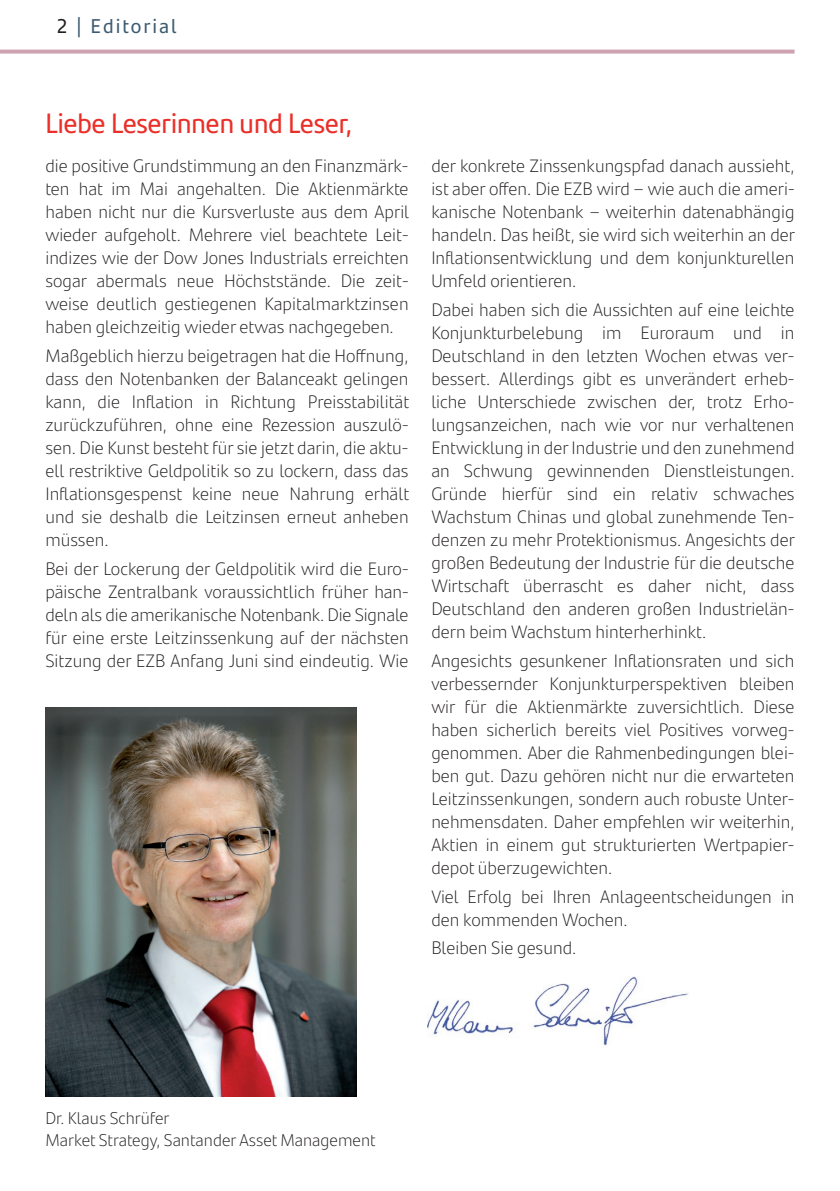
<style>
.page{position:relative;width:840px;height:1191px;background:#fff}
.page>*{position:absolute;margin:0;border:0;box-sizing:border-box;transform-origin:0 0}
.t1{font:28px "Santander Headline";color:#ea2f29}
.t2{font:20px "Santander Text";letter-spacing:.1em;color:#3c5b70}
.t3{font:300 18px/23px "Santander Text";color:#231f20;text-align:justify}
.t4{font:300 17px/22px "Santander Text";color:#231f20}
.s1{color:#231f20}
</style>
<div class="page">
<img style="left:427px;top:976px;width:260px;height:70px">
<svg style="left:0;top:50px;width:794px;height:4px;background:#d3acb9"></svg>
<img style="left:45px;top:707px;width:311px;height:389px">
<p class="t2" style="left:57px;top:11px;width:121px"><span class="s1">2</span> | Editorial</p>
<h1 class="t1" style="left:45px;top:102px;width:308px">Liebe Leserinnen und Leser,</h1>
<p class="t3" style="left:45px;top:154px;width:365px">die positive Grundstimmung an den Finanzmärk&shy;ten hat im Mai angehalten. Die Aktienmärkte haben nicht nur die Kursverluste aus dem April wieder aufgeholt. Mehrere viel beachtete Leit&shy;indizes wie der Dow Jones Industrials erreichten sogar abermals neue Höchststände. Die zeit&shy;weise deutlich gestiegenen Kapitalmarktzinsen haben gleichzeitig wieder etwas nachgegeben.</p>
<p class="t3" style="left:45px;top:343px;width:365px">Maßgeblich hierzu beigetragen hat die Hoffnung, dass den Notenbanken der Balanceakt gelingen kann, die Inflation in Richtung Preisstabilität zurückzuführen, ohne eine Rezession auszulö&shy;sen. Die Kunst besteht für sie jetzt darin, die aktu&shy;ell restriktive Geldpolitik so zu lockern, dass das Inflationsgespenst keine neue Nahrung erhält und sie deshalb die Leitzinsen erneut anheben müssen.</p>
<p class="t3" style="left:45px;top:556px;width:364px">Bei der Lockerung der Geldpolitik wird die Euro&shy;päische Zentralbank voraussichtlich früher han&shy;deln als die amerikanische Notenbank. Die Signale für eine erste Leitzinssenkung auf der nächsten Sitzung der EZB Anfang Juni sind eindeutig. Wie</p>
<p class="t3" style="left:431px;top:154px;width:365px">der konkrete Zinssenkungspfad danach aussieht, ist aber offen. Die EZB wird – wie auch die ameri&shy;kanische Notenbank – weiterhin datenabhängig handeln. Das heißt, sie wird sich weiterhin an der Inflationsentwicklung und dem konjunkturellen Umfeld orientieren.</p>
<p class="t3" style="left:431px;top:297px;width:365px">Dabei haben sich die Aussichten auf eine leichte Konjunkturbelebung im Euroraum und in Deutschland in den letzten Wochen etwas ver&shy;bessert. Allerdings gibt es unverändert erheb&shy;liche Unterschiede zwischen der, trotz Erho&shy;lungsanzeichen, nach wie vor nur verhaltenen Entwicklung in der Industrie und den zunehmend an Schwung gewinnenden Dienstleistungen.<br>Gründe hierfür sind ein relativ schwaches Wachstum Chinas und global zunehmende Ten&shy;denzen zu mehr Protektionismus. Angesichts der großen Bedeutung der Industrie für die deutsche Wirtschaft überrascht es daher nicht, dass Deutschland den anderen großen Industrielän&shy;dern beim Wachstum hinterherhinkt.</p>
<p class="t3" style="left:431px;top:648px;width:364px">Angesichts gesunkener Inflationsraten und sich verbessernder Konjunkturperspektiven bleiben wir für die Aktienmärkte zuversichtlich. Diese haben sicherlich bereits viel Positives vorweg&shy;genommen. Aber die Rahmenbedingungen blei&shy;ben gut. Dazu gehören nicht nur die erwarteten Leitzinssenkungen, sondern auch robuste Unter&shy;nehmensdaten. Daher empfehlen wir weiterhin, Aktien in einem gut strukturierten Wertpapier&shy;depot überzugewichten.</p>
<p class="t3" style="left:431px;top:884px;width:364px">Viel Erfolg bei Ihren Anlageentscheidungen in den kommenden Wochen.</p>
<p class="t3" style="left:431px;top:935px;width:146px">Bleiben Sie gesund.</p>
<p class="t4" style="left:45px;top:1105px;width:332px">Dr. Klaus Schrüfer<br>Market Strategy, Santander Asset Management</p>
</div>
